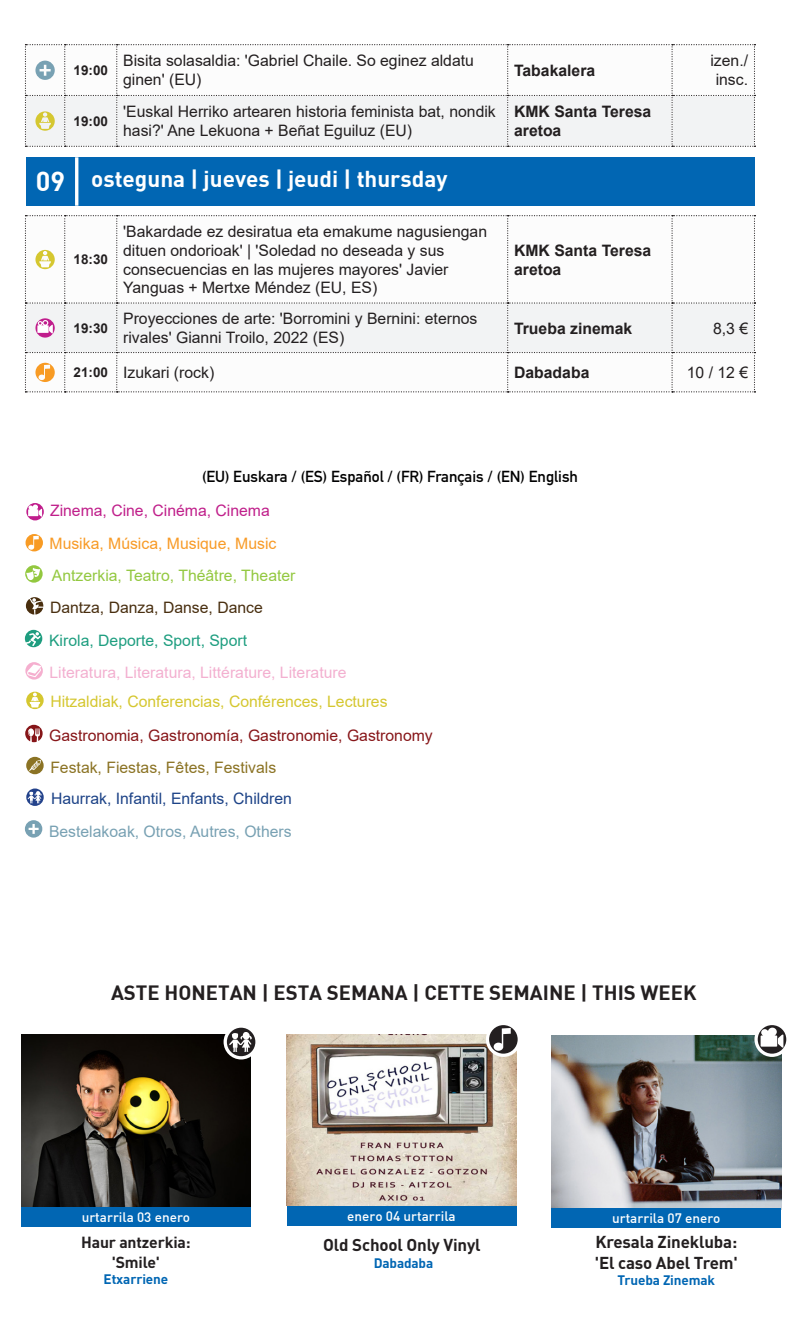
<style>
.page{position:relative;width:801px;height:1340px;background:#fff}
.page>*{position:absolute;margin:0;border:0;box-sizing:border-box;transform-origin:0 0}
.t1{font:27px "DIN Bold";color:#fff}
.t2{font:22.5px "DIN Bold";color:#fff}
.CAJA_-_Donde_azul{font:20.25px "DIN Bold";color:#231f20}
.CAJA_-_Titulo_negro{font:700 16.88px "DIN";letter-spacing:-.01em;color:#231f20}
.EXPOSIC_-_Titulo{font:15.75px/18.9px "Arial";color:#231f20}
.EXPOSIC_-_Donde{font:700 15.75px/18.9px "Arial";color:#231f20}
.t3{font:15.75px "DIN Mittelschrift Std";color:#000001}
.t4{font:15.75px "Arial";color:#871619}
.t5{font:15.75px "Arial";color:#f3b0d0}
.t6{font:15.75px "Arial";color:#d5c730}
.t7{font:15.75px "Arial";color:#1d4387}
.t8{font:15.75px "Arial";color:#93c840}
.t9{font:15.75px "Arial";color:#78a1b3}
.t10{font:15.75px "Arial";color:#8b7324}
.t11{font:15.75px "Arial";color:#f89b27}
.t12{font:15.75px "Arial";color:#1e9e80}
.t13{font:15.75px "Arial";color:#c0208b}
.t14{font:15.75px "Arial";color:#492f10}
.EXPOSIC_-_Precio{font:15.75px/18.9px "Arial";color:#231f20;text-align:center}
.CAJA_-_Titulo_negro-2{font:700 15.75px "DIN";letter-spacing:-.01em;color:#231f20}
.CAJA_-_Fecha{font:500 13.5px "DIN";color:#fff}
.CAJA_-_Titulo_negro-3{font:700 13.5px "DIN";letter-spacing:-.01em;color:#0166b3}
.EXPOSIC_-_Hora{font:700 13.5px "Arial";color:#231f20}
</style>
<div class="page">
<div style="left:26px;top:157px;width:728px;height:49px;background:#0166b3"></div>
<hr style="left:75px;top:157px;width:3px;height:49px;background:#fff">
<svg style="left:25px;top:215px;width:730px;height:177px"></svg>
<svg style="left:26px;top:503px;width:18px;height:17px"></svg>
<svg style="left:26px;top:534px;width:17px;height:17px"></svg>
<svg style="left:25px;top:630px;width:17px;height:17px"></svg>
<svg style="left:25px;top:565px;width:18px;height:17px"></svg>
<svg style="left:26px;top:597px;width:17px;height:17px"></svg>
<svg style="left:25px;top:662px;width:18px;height:17px"></svg>
<svg style="left:26px;top:691px;width:18px;height:18px"></svg>
<svg style="left:25px;top:724px;width:18px;height:18px"></svg>
<svg style="left:26px;top:756px;width:18px;height:18px"></svg>
<svg style="left:26px;top:788px;width:18px;height:18px"></svg>
<svg style="left:25px;top:820px;width:17px;height:17px"></svg>
<img style="left:551px;top:1035px;width:230px;height:173px">
<div style="left:551px;top:1208px;width:230px;height:19px;background:#0166b3"></div>
<img style="left:286px;top:1034px;width:230px;height:171px">
<div style="left:286px;top:1206px;width:230px;height:19px;background:#0166b3"></div>
<img style="left:21px;top:1034px;width:230px;height:173px">
<div style="left:21px;top:1207px;width:230px;height:19px;background:#0166b3"></div>
<div style="left:485px;top:1021px;width:36px;height:35px;background:#fff;border-radius:50%"></div>
<svg style="left:489px;top:1025px;width:28px;height:28px"></svg>
<svg style="left:223px;top:1024px;width:35px;height:35px"></svg>
<svg style="left:227px;top:1027px;width:28px;height:29px"></svg>
<div style="left:754px;top:1021px;width:35px;height:35px;background:#fff;border-radius:50%"></div>
<svg style="left:757px;top:1025px;width:29px;height:28px"></svg>
<svg style="left:25px;top:44px;width:730px;height:103px"></svg>
<p class="EXPOSIC_-_Hora" style="left:73px;top:61px;width:36px">19:00</p>
<p class="EXPOSIC_-_Titulo" style="left:123px;top:51px;width:352px">Bisita solasaldia: 'Gabriel Chaile. So eginez aldatu ginen' (EU)</p>
<p class="EXPOSIC_-_Donde" style="left:514px;top:61px;width:83px">Tabakalera</p>
<p class="EXPOSIC_-_Precio" style="left:710px;top:51px;width:39px">izen./ insc.</p>
<p class="EXPOSIC_-_Hora" style="left:73px;top:111px;width:36px">19:00</p>
<p class="EXPOSIC_-_Titulo" style="left:123px;top:102px;width:374px">'Euskal Herriko artearen historia feminista bat, nondik hasi?' Ane Lekuona + Beñat Eguiluz (EU)</p>
<p class="EXPOSIC_-_Donde" style="left:514px;top:102px;width:139px">KMK Santa Teresa aretoa</p>
<p class="t1" style="left:36px;top:163px;width:31px">09</p>
<p class="t2" style="left:91px;top:164px;width:358px">osteguna | jueves | jeudi | thursday</p>
<p class="EXPOSIC_-_Hora" style="left:73px;top:250px;width:36px">18:30</p>
<p class="EXPOSIC_-_Titulo" style="left:123px;top:222px;width:365px">'Bakardade ez desiratua eta emakume nagusiengan dituen ondorioak' | 'Soledad no deseada y sus consecuencias en las mujeres mayores' Javier Yanguas + Mertxe Méndez (EU, ES)</p>
<p class="EXPOSIC_-_Donde" style="left:514px;top:241px;width:139px">KMK Santa Teresa aretoa</p>
<p class="EXPOSIC_-_Hora" style="left:73px;top:318px;width:36px">19:30</p>
<p class="EXPOSIC_-_Titulo" style="left:123px;top:309px;width:356px">Proyecciones de arte: 'Borromini y Bernini: eternos rivales' Gianni Troilo, 2022 (ES)</p>
<p class="EXPOSIC_-_Donde" style="left:514px;top:319px;width:120px">Trueba zinemak</p>
<p class="EXPOSIC_-_Precio" style="left:713px;top:318px;width:37px">8,3 €</p>
<p class="EXPOSIC_-_Hora" style="left:73px;top:363px;width:36px">21:00</p>
<p class="EXPOSIC_-_Titulo" style="left:123px;top:363px;width:93px">Izukari (rock)</p>
<p class="EXPOSIC_-_Donde" style="left:514px;top:363px;width:77px">Dabadaba</p>
<p class="EXPOSIC_-_Precio" style="left:686px;top:363px;width:63px">10 / 12 €</p>
<p class="t3" style="left:202px;top:467px;width:377px">(EU) Euskara / (ES) Español / (FR) Français / (EN) English</p>
<p class="t13" style="left:50px;top:499px;width:221px">Zinema, Cine, Cinéma, Cinema</p>
<p class="t11" style="left:50px;top:533px;width:228px">Musika, Música, Musique, Music</p>
<p class="t8" style="left:52px;top:565px;width:245px">Antzerkia, Teatro, Théâtre, Theater</p>
<p class="t14" style="left:50px;top:596px;width:214px">Dantza, Danza, Danse, Dance</p>
<p class="t12" style="left:49px;top:629px;width:199px">Kirola, Deporte, Sport, Sport</p>
<p class="t5" style="left:50px;top:661px;width:298px">Literatura, Literatura, Littérature, Literature</p>
<p class="t6" style="left:50px;top:691px;width:339px">Hitzaldiak, Conferencias, Conférences, Lectures</p>
<p class="t4" style="left:49px;top:724px;width:385px">Gastronomia, Gastronomía, Gastronomie, Gastronomy</p>
<p class="t10" style="left:50px;top:756px;width:227px">Festak, Fiestas, Fêtes, Festivals</p>
<p class="t7" style="left:51px;top:788px;width:242px">Haurrak, Infantil, Enfants, Children</p>
<p class="t9" style="left:49px;top:821px;width:244px">Bestelakoak, Otros, Autres, Others</p>
<p class="CAJA_-_Donde_azul" style="left:111px;top:979px;width:587px">ASTE HONETAN | ESTA SEMANA | CETTE SEMAINE | THIS WEEK</p>
<p class="CAJA_-_Fecha" style="left:82px;top:1208px;width:110px">urtarrila 03 enero</p>
<p class="CAJA_-_Titulo_negro-2" style="left:81px;top:1231px;width:111px">Haur antzerkia:</p>
<p class="CAJA_-_Titulo_negro-2" style="left:112px;top:1251px;width:50px">'Smile'</p>
<p class="CAJA_-_Titulo_negro-3" style="left:104px;top:1270px;width:66px">Etxarriene</p>
<p class="CAJA_-_Fecha" style="left:347px;top:1207px;width:110px">enero 04 urtarrila</p>
<p class="CAJA_-_Titulo_negro" style="left:323px;top:1234px;width:159px">Old School Only Vinyl</p>
<p class="CAJA_-_Titulo_negro-3" style="left:373px;top:1253px;width:61px">Dabadaba</p>
<p class="CAJA_-_Fecha" style="left:612px;top:1209px;width:110px">urtarrila 07 enero</p>
<p class="CAJA_-_Titulo_negro" style="left:595px;top:1231px;width:143px">Kresala Zinekluba:</p>
<p class="CAJA_-_Titulo_negro" style="left:594px;top:1251px;width:144px">'El caso Abel Trem'</p>
<p class="CAJA_-_Titulo_negro-3" style="left:617px;top:1271px;width:99px">Trueba Zinemak</p>
</div>
